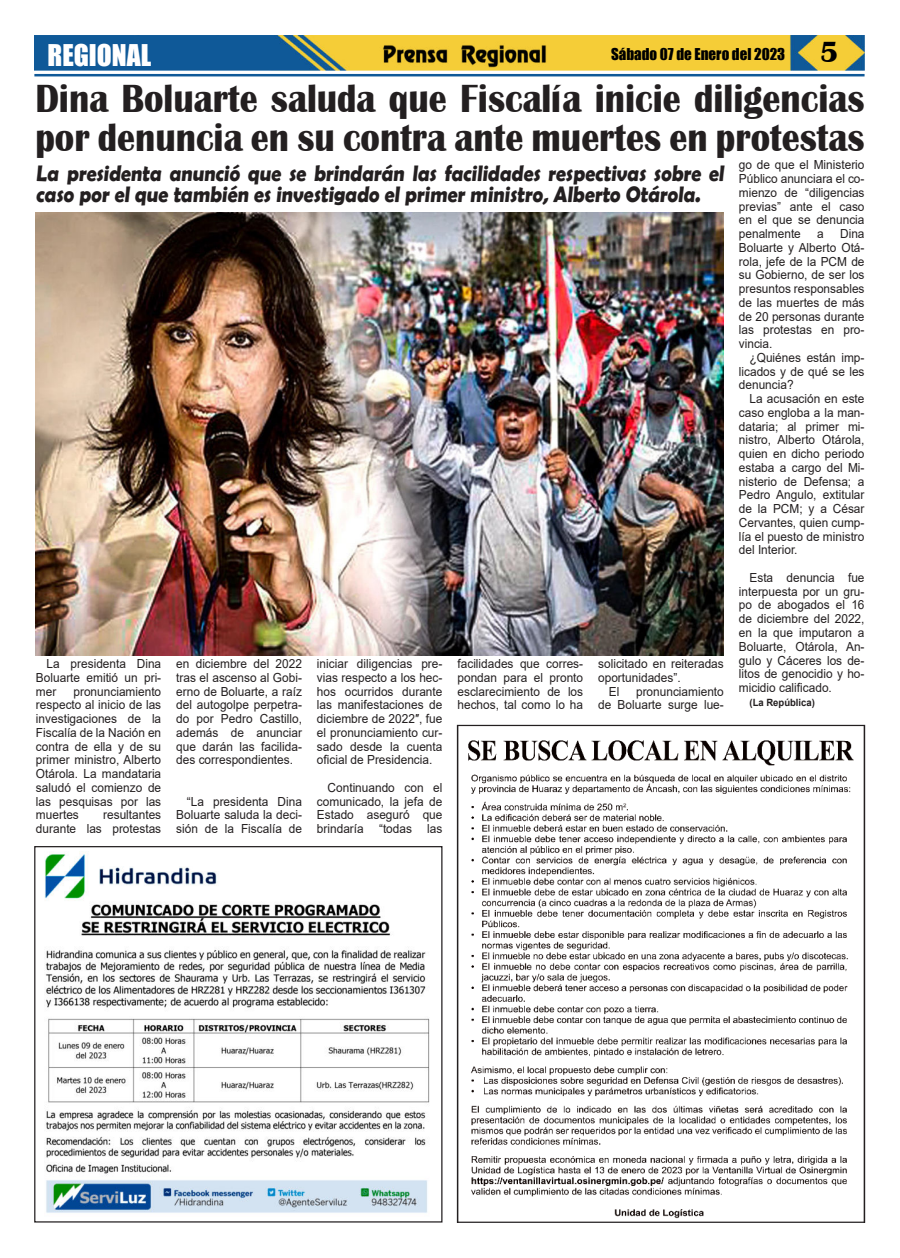
<style>
.page{position:relative;width:900px;height:1258px;background:#fff}
.page>*{position:absolute;margin:0;border:0;box-sizing:border-box;transform-origin:0 0}
.t1{font:700 40.38px/38.8px "Britannic";color:#231f20;scale:.89 1}
.t2{font:27.5px "Impact";color:#fff}
.t3{font:700 22.5px/21.2px "Berlin Sans FB Demi";color:#231f20;scale:.89 1}
.t4{font:15px "Impact";color:#000}
.t5{font:12.5px/13.8px "Arial";color:#231f20;text-align:justify;scale:.95 1}
.t6{font:700 10px "Arial";color:#231f20;scale:.95 1}
.s1{font-family:"Britannic";font-weight:700;font-size:30px}
</style>
<div class="page">
<img style="left:34px;top:35px;width:831px;height:36px">
<hr style="left:34px;top:74px;width:831px;height:2px;background:#0f5998">
<img style="left:380px;top:41px;width:169px;height:27px">
<img style="left:468px;top:740px;width:386px;height:479px">
<img style="left:44px;top:852px;width:386px;height:361px">
<div style="left:34px;top:846px;width:409px;height:376px;border:1px solid #231f20"></div>
<img style="left:35px;top:213px;width:689px;height:443px">
<h2 class="t2" style="left:48px;top:40px;width:105px">REGIONAL</h2>
<p class="t4" style="left:611px;top:46px;width:229px">Sábado 07 de Enero del 2023 <span class="s1">5</span></p>
<h1 class="t1" style="left:35px;top:82px;width:933px">Dina Boluarte saluda que Fiscalía inicie diligencias por denuncia en su contra ante muertes en protestas</h1>
<h3 class="t3" style="left:36px;top:162px;width:778px">La presidenta anunció que se brindarán las facilidades respectivas sobre el caso por el que también es investigado el primer ministro, Alberto Otárola.</h3>
<p class="t5" style="left:36px;top:657px;width:133px;text-indent:11px">La presidenta Dina Boluarte emitió un pri&shy;mer</p>
<p class="t5" style="left:36px;top:684px;width:133px;text-indent:37px">pronunciamiento respecto al inicio de las investigaciones de la Fiscalía de la Nación en contra de ella y de su primer ministro, Alberto Otárola. La mandataria saludó el comienzo de las pesquisas por las muertes</p>
<p class="t5" style="left:36px;top:808px;width:133px;text-align:right">resultantes<br>durante las protestas</p>
<p class="t5" style="left:176px;top:657px;width:134px">en diciembre del 2022 tras el ascenso al Gobi&shy;erno de Boluarte, a raíz del autogolpe perpetra&shy;do por Pedro Castillo, además de anunciar que darán las facilida&shy;des correspondientes.</p>
<p class="t5" style="left:176px;top:794px;width:134px;text-indent:11px">“La presidenta Dina Boluarte saluda la deci&shy;sión de la Fiscalía de</p>
<p class="t5" style="left:317px;top:657px;width:134px">iniciar diligencias pre&shy;vias respecto a los hec&shy;hos ocurridos durante las manifestaciones de diciembre de 2022″, fue el pronunciamiento cur&shy;sado desde la cuenta oficial de Presidencia.</p>
<p class="t5" style="left:317px;top:781px;width:134px;text-indent:11px">Continuando con el comunicado, la jefa de Estado aseguró que brindaría “todas las</p>
<p class="t5" style="left:458px;top:657px;width:134px">facilidades que corres&shy;pondan para el pronto esclarecimiento de los hechos, tal como lo ha</p>
<p class="t5" style="left:598px;top:657px;width:134px">solicitado en reiteradas</p>
<p class="t5" style="left:598px;top:671px;width:88px">oportunidades”.</p>
<p class="t5" style="left:609px;top:684px;width:13px">El</p>
<p class="t5" style="left:598px;top:684px;width:134px;text-align:right">pronunciamiento<br>de Boluarte surge lue-</p>
<p class="t5" style="left:739px;top:158px;width:134px">go de que el Ministerio Público anunciara el co&shy;mienzo de “diligencias previas” ante el caso en el que se denuncia penalmente</p>
<p class="t5" style="left:739px;top:227px;width:134px;text-indent:101px">Dina Boluarte y Alberto Otá&shy;rola, jefe de la PCM de su Gobierno, de ser los presuntos responsables de las muertes de más de 20 personas durante las protestas en pro&shy;vincia.</p>
<p class="t5" style="left:739px;top:351px;width:134px;text-indent:11px">¿Quiénes están imp&shy;licados y de qué se les denuncia?</p>
<p class="t5" style="left:739px;top:392px;width:134px;text-indent:11px">La acusación en este caso engloba a la man&shy;dataria; al primer mi&shy;nistro, Alberto Otárola, quien en dicho periodo estaba a cargo del Mi&shy;nisterio de Defensa; a Pedro Angulo, extitular de la PCM; y a César Cervantes, quien cump&shy;lía el puesto de ministro del Interior.</p>
<p class="t5" style="left:739px;top:571px;width:134px;text-indent:11px">Esta denuncia fue interpuesta por un gru&shy;po de abogados el 16 de diciembre del 2022, en la que imputaron a Boluarte, Otárola, An&shy;gulo y Cáceres los de&shy;litos de genocidio y ho&shy;micidio calificado.</p>
<p class="t6" style="left:750px;top:698px;width:70px">(La República)</p>
<p class="t5" style="left:817px;top:227px;width:8px">a</p>
</div>
